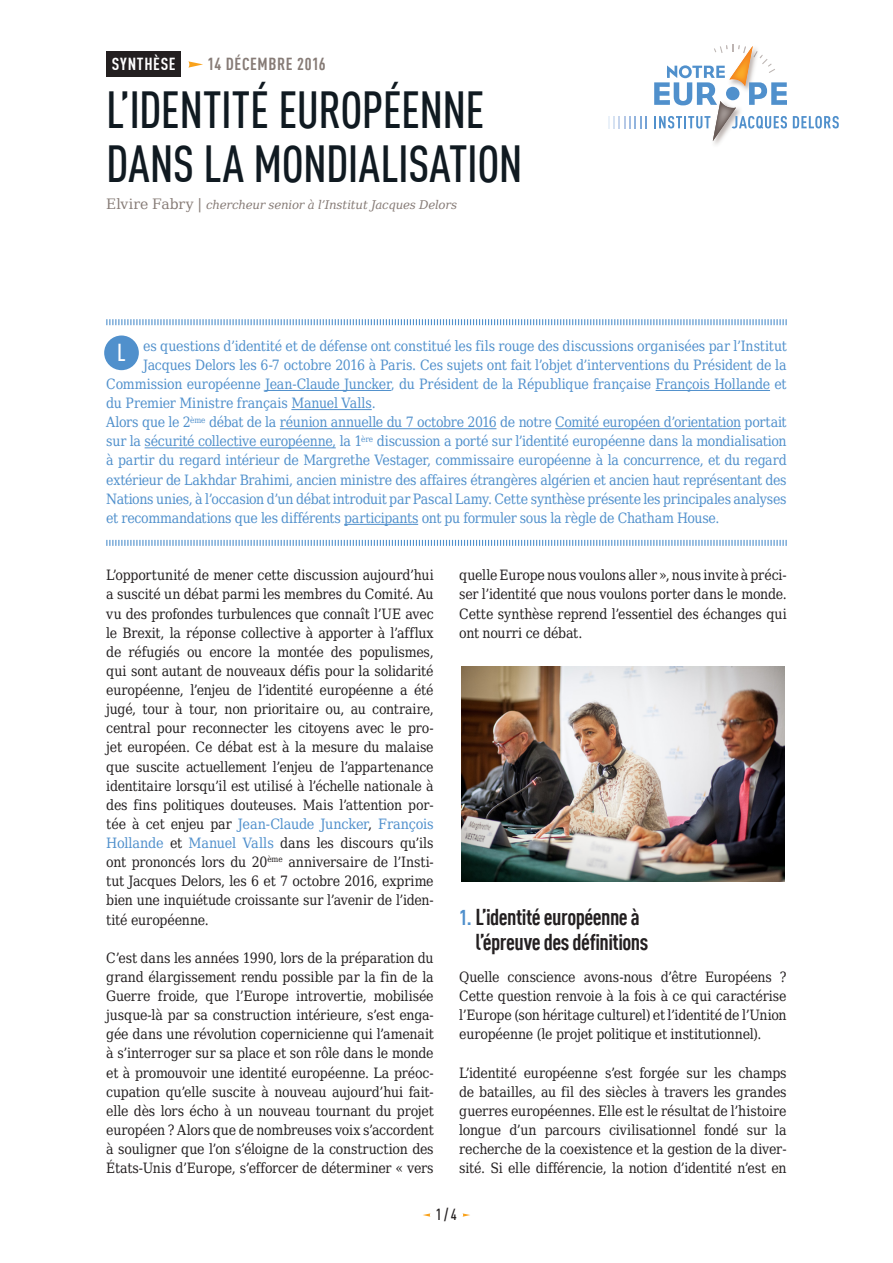
<style>
.page{position:relative;width:893px;height:1263px;background:#fff}
.page>*{position:absolute;margin:0;border:0;box-sizing:border-box;transform-origin:0 0}
.SYN_Titre{font:500 condensed 51px/54px "DIN Offc Pro";letter-spacing:-.01em;color:#101a21}
.t1{font:500 condensed 24px "DIN Offc Pro";color:#fff}
.SYN_Titre1{font:700 condensed 22.5px/25.5px "DIN Offc Pro";letter-spacing:-.025em;color:#231f20}
.t2{font:700 condensed 17.1px "DIN Offc Pro";letter-spacing:.035em;color:#867b76}
.t3{font:700 condensed 17.1px "DIN Offc Pro";letter-spacing:.04em;color:#fff}
.t4{font:500 condensed 15.75px "DIN Offc Pro";color:#231f20}
.SYN_Courant{font:14.25px/19px "DejaVu Serif Condensed";letter-spacing:-.02em;color:#231f20;text-align:justify}
.SYN_Chapo{font:14.25px "DejaVu Serif Condensed";letter-spacing:-.02em;color:#5090cc}
.SYN_Chapo-2{font:14.25px "DejaVu Serif Condensed";color:#5090cc}
.SYN_Auteur{font:italic 12px "DejaVu Serif";letter-spacing:-.02em;color:#867b76}
.s1{font-style:normal;font-size:14.25px}
.s2{color:#5090cc}
.s3{font-size:21px;color:#5090cc}
</style>
<div class="page">
<svg style="left:423px;top:1213px;width:7px;height:4px"></svg>
<svg style="left:463px;top:1213px;width:7px;height:4px"></svg>
<img style="left:714px;top:141px;width:7px;height:4px">
<svg style="left:608px;top:116px;width:39px;height:12px"></svg>
<svg style="left:654px;top:45px;width:133px;height:96px"></svg>
<svg style="left:793px;top:116px;width:46px;height:12px"></svg>
<div style="left:106px;top:52px;width:75px;height:25px;background:#231f20"></div>
<svg style="left:188px;top:61px;width:15px;height:7px"></svg>
<svg style="left:106px;top:319px;width:681px;height:7px"></svg>
<hr style="left:265px;top:390px;width:126px;height:1px;background:#5090cc">
<hr style="left:656px;top:390px;width:114px;height:1px;background:#5090cc">
<hr style="left:291px;top:409px;width:81px;height:1px;background:#5090cc">
<hr style="left:280px;top:428px;width:216px;height:1px;background:#5090cc">
<hr style="left:555px;top:428px;width:186px;height:1px;background:#5090cc">
<hr style="left:145px;top:447px;width:191px;height:1px;background:#5090cc">
<svg style="left:106px;top:539px;width:681px;height:7px"></svg>
<hr style="left:344px;top:524px;width:74px;height:1px;background:#5090cc">
<img style="left:461px;top:666px;width:324px;height:216px">
<div style="left:104px;top:335px;width:35px;height:35px;background:#5090cc;border-radius:50%"></div>
<p class="t3" style="left:112px;top:51px;width:65px">SYNTHÈSE</p>
<p class="t2" style="left:208px;top:51px;width:120px">14 DÉCEMBRE 2016</p>
<p class="SYN_Titre" style="left:106px;top:79px;width:418px">L’IDENTITÉ EUROPÉENNE<br>DANS LA MONDIALISATION</p>
<p class="SYN_Auteur" style="left:106px;top:194px;width:352px"><span class="s1">Elvire Fabry |</span> chercheur senior à l’Institut Jacques Delors</p>
<p class="SYN_Chapo" style="left:143px;top:333px;width:645px">es questions d’identité et de défense ont constitué les fils rouge des discussions organisées par l’Institut</p>
<p class="SYN_Chapo" style="left:143px;top:352px;width:645px">Jacques Delors les 6-7 octobre 2016 à Paris. Ces sujets ont fait l’objet d’interventions du Président de la</p>
<p class="SYN_Chapo" style="left:106px;top:371px;width:682px">Commission européenne Jean-Claude Juncker, du Président de la République française François Hollande et</p>
<p class="SYN_Chapo-2" style="left:106px;top:390px;width:271px">du Premier Ministre français Manuel Valls.</p>
<p class="SYN_Chapo" style="left:106px;top:409px;width:682px">Alors que le 2<sup>ème</sup> débat de la réunion annuelle du 7 octobre 2016 de notre Comité européen d’orientation portait</p>
<p class="SYN_Chapo" style="left:106px;top:429px;width:682px">sur la sécurité collective européenne, la 1<sup>ère</sup> discussion a porté sur l’identité européenne dans la mondialisation</p>
<p class="SYN_Chapo" style="left:106px;top:448px;width:682px">à partir du regard intérieur de Margrethe Vestager, commissaire européenne à la concurrence, et du regard</p>
<p class="SYN_Chapo" style="left:106px;top:467px;width:682px">extérieur de Lakhdar Brahimi, ancien ministre des affaires étrangères algérien et ancien haut représentant des</p>
<p class="SYN_Chapo" style="left:106px;top:486px;width:682px">Nations unies, à l’occasion d’un débat introduit par Pascal Lamy. Cette synthèse présente les principales analyses</p>
<p class="SYN_Chapo" style="left:106px;top:505px;width:615px">et recommandations que les différents participants ont pu formuler sous la règle de Chatham House.</p>
<p class="t1" style="left:117px;top:335px;width:10px">L</p>
<p class="SYN_Courant" style="left:106px;top:564px;width:329px">L’opportunité de mener cette discussion aujourd’hui a suscité un débat parmi les membres du Comité. Au vu des profondes turbulences que connaît l’UE avec le Brexit, la réponse collective à apporter à l’afflux de réfugiés ou encore la montée des populismes, qui sont autant de nouveaux défis pour la solidarité européenne, l’enjeu de l’identité européenne a été jugé, tour à tour, non prioritaire ou, au contraire, central pour reconnecter les citoyens avec le pro&shy;jet européen. Ce débat est à la mesure du malaise que suscite actuellement l’enjeu de l’appartenance identitaire lorsqu’il est utilisé à l’échelle nationale à des fins politiques douteuses. Mais l’attention por&shy;tée à cet enjeu par <span class="s2">Jean-Claude Juncker</span>, <span class="s2">François Hollande</span> et <span class="s2">Manuel Valls</span> dans les discours qu’ils ont prononcés lors du 20<sup>ème</sup> anniversaire de l’Insti&shy;tut Jacques Delors, les 6 et 7 octobre 2016, exprime bien une inquiétude croissante sur l’avenir de l’iden&shy;tité européenne.</p>
<p class="SYN_Courant" style="left:106px;top:947px;width:329px">C’est dans les années 1990, lors de la préparation du grand élargissement rendu possible par la fin de la Guerre froide, que l’Europe introvertie, mobilisée jusque-là par sa construction intérieure, s’est enga&shy;gée dans une révolution copernicienne qui l’amenait à s’interroger sur sa place et son rôle dans le monde et à promouvoir une identité européenne. La préoc&shy;cupation qu’elle suscite à nouveau aujourd’hui fait&shy;elle dès lors écho à un nouveau tournant du projet européen ? Alors que de nombreuses voix s’accordent à souligner que l’on s’éloigne de la construction des États-Unis d’Europe, s’efforcer de déterminer « vers</p>
<p class="SYN_Courant" style="left:459px;top:564px;width:329px">quelle Europe nous voulons aller », nous invite à préci&shy;ser l’identité que nous voulons porter dans le monde.<br>Cette synthèse reprend l’essentiel des échanges qui ont nourri ce débat.</p>
<p class="SYN_Titre1" style="left:475px;top:901px;width:174px;text-indent:-16px"><span class="s3">1.</span> L’identité européenne à l’épreuve des définitions</p>
<p class="SYN_Courant" style="left:459px;top:966px;width:329px">Quelle conscience avons-nous d’être Européens ?<br>Cette question renvoie à la fois à ce qui caractérise l’Europe (son héritage culturel) et l’identité de l’Union européenne (le projet politique et institutionnel).</p>
<p class="SYN_Courant" style="left:459px;top:1061px;width:329px">L’identité européenne s’est forgée sur les champs de batailles, au fil des siècles à travers les grandes guerres européennes. Elle est le résultat de l’histoire longue d’un parcours civilisationnel fondé sur la recherche de la coexistence et la gestion de la diver&shy;sité. Si elle différencie, la notion d’identité n’est en</p>
<p class="t4" style="left:436px;top:1203px;width:22px">1 / 4</p>
</div>
